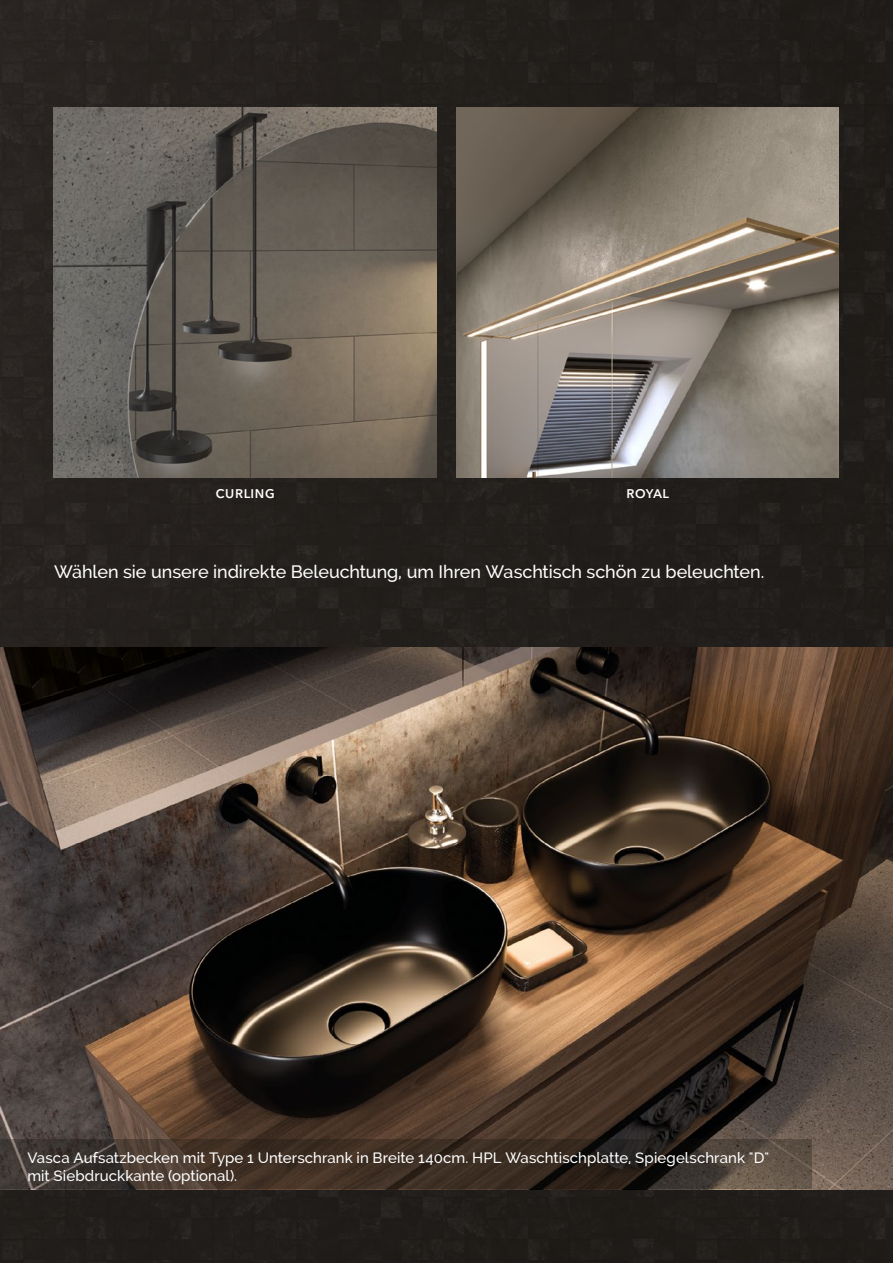
<style>
.page{position:relative;width:893px;height:1263px;background:#221f1b}
.page>*{position:absolute;margin:0;border:0;box-sizing:border-box;transform-origin:0 0}
.t1{font:500 18px "Raleway";letter-spacing:-.005em;color:#fff}
.t2{font:500 16.5px "Avenir Next LT Pro";color:#fff}
.t3{font:500 15px/18px "Raleway";letter-spacing:.005em;color:#fff}
</style>
<div class="page">
<img style="left:0;top:648px;width:893px;height:541px">
<svg style="left:0;top:1140px;width:812px;height:49px;background:#3e3229"></svg>
<img style="left:54px;top:108px;width:383px;height:370px">
<img style="left:456px;top:108px;width:383px;height:370px">
<p class="t2" style="left:216px;top:482px;width:61px">curling</p>
<p class="t2" style="left:626px;top:482px;width:44px">roYAl</p>
<p class="t1" style="left:54px;top:561px;width:712px">Wählen sie unsere indirekte Beleuchtung, um Ihren Waschtisch schön zu beleuchten.</p>
<p class="t3" style="left:27px;top:1148px;width:743px">Vasca Aufsatzbecken mit Type 1 Unterschrank in Breite 140cm. HPL Waschtischplatte, Spiegelschrank "D" mit Siebdruckkante (optional).</p>
</div>
